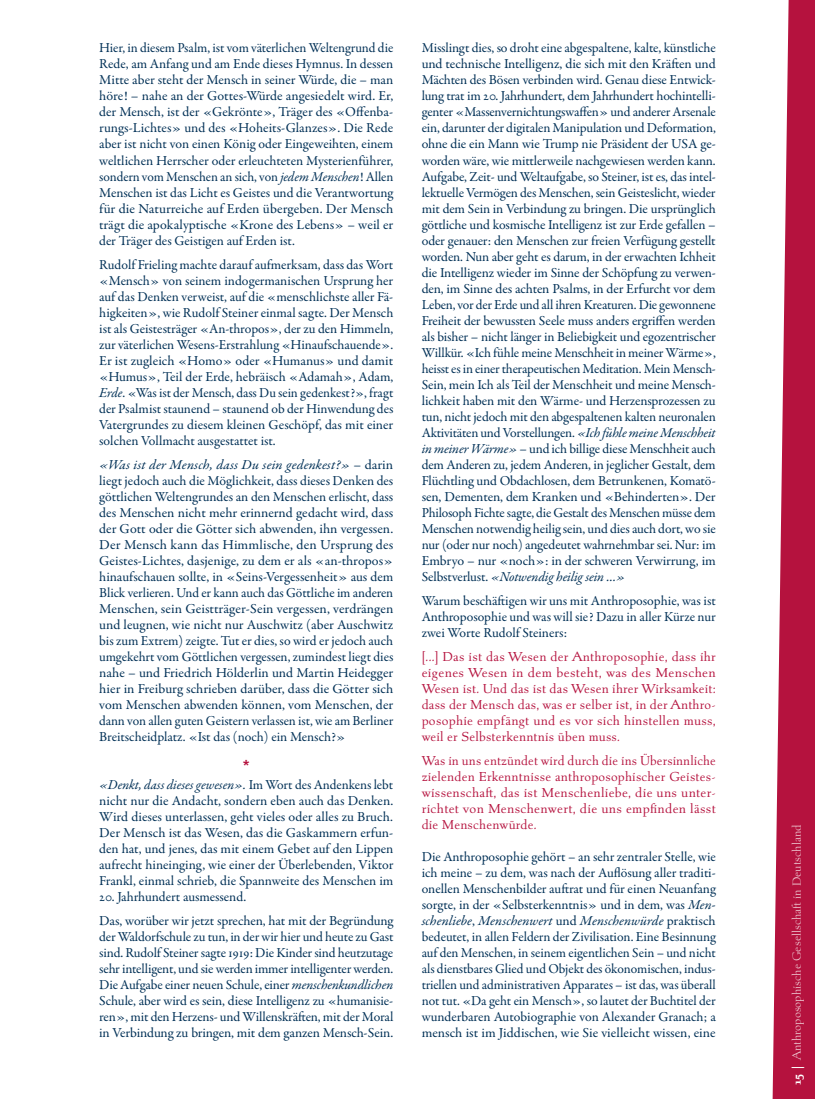
<style>
.page{position:relative;width:815px;height:1099px;background:#fff}
.page>*{position:absolute;margin:0;border:0;box-sizing:border-box;transform-origin:0 0}
.t1{font:500 20px "Albertan Pro";color:#b5123e}
.t2{font:13.75px/16px "Garamond Premr Pro";letter-spacing:-.005em;color:#003056;text-align:justify}
.t3{font:13.75px/16px "Albertan Pro";letter-spacing:.015em;color:#b5123e;text-align:justify}
.t4{font:300 12.5px "Albertan Pro";color:#f0d0d8}
.s1{font-style:italic}
.s2{font-weight:700;color:#fff}
</style>
<div class="page">
<svg style="left:772px;top:0;width:43px;height:1098px;fill:#b5123e"></svg>
<p class="t2" style="left:99px;top:40px;width:296px">Hier, in diesem Psalm, ist vom väterlichen Weltengrund die Rede, am Anfang und am Ende dieses Hymnus. In dessen Mitte aber steht der Mensch in seiner Würde, die – man höre! – nahe an der Gottes-Würde angesiedelt wird. Er, der Mensch, ist der «Gekrönte», Träger des «Offenba&shy;rungs-Lichtes» und des «Hoheits-Glanzes». Die Rede aber ist nicht von einen König oder Eingeweihten, einem weltlichen Herrscher oder erleuchteten Mysterienführer, sondern vom Menschen an sich, von <span class="s1">jedem Menschen</span>! Allen Menschen ist das Licht es Geistes und die Verantwortung für die Naturreiche auf Erden übergeben. Der Mensch trägt die apokalyptische «Krone des Lebens» – weil er der Träger des Geistigen auf Erden ist.</p>
<p class="t2" style="left:99px;top:256px;width:296px">Rudolf Frieling machte darauf aufmerksam, dass das Wort «Mensch» von seinem indogermanischen Ursprung her auf das Denken verweist, auf die «menschlichste aller Fä&shy;higkeiten», wie Rudolf Steiner einmal sagte. Der Mensch ist als Geistesträger «An-thropos», der zu den Himmeln, zur väterlichen Wesens-Erstrahlung «Hinaufschauende».<br>Er ist zugleich «Homo» oder «Humanus» und damit «Humus», Teil der Erde, hebräisch «Adamah», Adam, <span class="s1">Erde</span>. «Was ist der Mensch, dass Du sein gedenkest?», fragt der Psalmist staunend – staunend ob der Hinwendung des Vatergrundes zu diesem kleinen Geschöpf, das mit einer solchen Vollmacht ausgestattet ist.</p>
<p class="t2" style="left:99px;top:456px;width:296px"><span class="s1">«Was ist der Mensch, dass Du sein gedenkest?»</span> – darin liegt jedoch auch die Möglichkeit, dass dieses Denken des göttlichen Weltengrundes an den Menschen erlischt, dass des Menschen nicht mehr erinnernd gedacht wird, dass der Gott oder die Götter sich abwenden, ihn vergessen.<br>Der Mensch kann das Himmlische, den Ursprung des Geistes-Lichtes, dasjenige, zu dem er als «an-thropos» hinaufschauen sollte, in «Seins-Vergessenheit» aus dem Blick verlieren. Und er kann auch das Göttliche im anderen Menschen, sein Geistträger-Sein vergessen, verdrängen und leugnen, wie nicht nur Auschwitz (aber Auschwitz bis zum Extrem) zeigte. Tut er dies, so wird er jedoch auch umgekehrt vom Göttlichen vergessen, zumindest liegt dies nahe – und Friedrich Hölderlin und Martin Heidegger hier in Freiburg schrieben darüber, dass die Götter sich vom Menschen abwenden können, vom Menschen, der dann von allen guten Geistern verlassen ist, wie am Berliner Breitscheidplatz. «Ist das (noch) ein Mensch?»</p>
<h1 class="t1" style="left:242px;top:753px;width:9px">*</h1>
<p class="t2" style="left:99px;top:776px;width:296px"><span class="s1">«Denkt, dass dieses gewesen».</span> Im Wort des Andenkens lebt nicht nur die Andacht, sondern eben auch das Denken.<br>Wird dieses unterlassen, geht vieles oder alles zu Bruch.<br>Der Mensch ist das Wesen, das die Gaskammern erfun&shy;den hat, und jenes, das mit einem Gebet auf den Lippen aufrecht hineinging, wie einer der Überlebenden, Viktor Frankl, einmal schrieb, die Spannweite des Menschen im</p>
<p class="t2" style="left:99px;top:884px;width:296px;line-height:24px">20. Jahrhundert ausmessend.<br>Das, worüber wir jetzt sprechen, hat mit der Begründung</p>
<p class="t2" style="left:99px;top:928px;width:296px">der Waldorfschule zu tun, in der wir hier und heute zu Gast sind. Rudolf Steiner sagte 1919: Die Kinder sind heutzutage sehr intelligent, und sie werden immer intelligenter werden.<br>Die Aufgabe einer neuen Schule, einer <span class="s1">menschenkundlichen </span>Schule, aber wird es sein, diese Intelligenz zu «humanisie&shy;ren», mit den Herzens- und Willenskräften, mit der Moral in Verbindung zu bringen, mit dem ganzen Mensch-Sein.</p>
<p class="t2" style="left:422px;top:40px;width:296px">Misslingt dies, so droht eine abgespaltene, kalte, künstliche und technische Intelligenz, die sich mit den Kräften und Mächten des Bösen verbinden wird. Genau diese Entwick&shy;lung trat im 20. Jahrhundert, dem Jahrhundert hochintelli&shy;genter «Massenvernichtungswaffen» und anderer Arsenale ein, darunter der digitalen Manipulation und Deformation, ohne die ein Mann wie Trump nie Präsident der USA ge&shy;worden wäre, wie mittlerweile nachgewiesen werden kann.<br>Aufgabe, Zeit- und Weltaufgabe, so Steiner, ist es, das intel&shy;lektuelle Vermögen des Menschen, sein Geisteslicht, wieder mit dem Sein in Verbindung zu bringen. Die ursprünglich göttliche und kosmische Intelligenz ist zur Erde gefallen – oder genauer: den Menschen zur freien Verfügung gestellt worden. Nun aber geht es darum, in der erwachten Ichheit die Intelligenz wieder im Sinne der Schöpfung zu verwen&shy;den, im Sinne des achten Psalms, in der Erfurcht vor dem Leben, vor der Erde und all ihren Kreaturen. Die gewonnene Freiheit der bewussten Seele muss anders ergriffen werden als bisher – nicht länger in Beliebigkeit und egozentrischer Willkür. «Ich fühle meine Menschheit in meiner Wärme», heisst es in einer therapeutischen Meditation. Mein Mensch-Sein, mein Ich als Teil der Menschheit und meine Mensch&shy;lichkeit haben mit den Wärme- und Herzensprozessen zu tun, nicht jedoch mit den abgespaltenen kalten neuronalen Aktivitäten und Vorstellungen. <span class="s1">«Ich fühle meine Menschheit in meiner Wärme»</span> – und ich billige diese Menschheit auch dem Anderen zu, jedem Anderen, in jeglicher Gestalt, dem Flüchtling und Obdachlosen, dem Betrunkenen, Komatö&shy;sen, Dementen, dem Kranken und «Behinderten». Der Philosoph Fichte sagte, die Gestalt des Menschen müsse dem Menschen notwendig heilig sein, und dies auch dort, wo sie nur (oder nur noch) angedeutet wahrnehmbar sei. Nur: im Embryo – nur «noch»: in der schweren Verwirrung, im Selbstverlust. <span class="s1">«Notwendig heilig sein …»</span></p>
<p class="t2" style="left:422px;top:592px;width:296px">Warum beschäftigen wir uns mit Anthroposophie, was ist Anthroposophie und was will sie? Dazu in aller Kürze nur zwei Worte Rudolf Steiners:</p>
<p class="t3" style="left:422px;top:648px;width:296px">[...] Das ist das Wesen der Anthroposophie, dass ihr eigenes Wesen in dem besteht, was des Menschen Wesen ist. Und das ist das Wesen ihrer Wirksamkeit: dass der Mensch das, was er selber ist, in der Anthro&shy;posophie empfängt und es vor sich hinstellen muss, weil er Selbsterkenntnis üben muss.</p>
<p class="t3" style="left:422px;top:752px;width:296px">Was in uns entzündet wird durch die ins Übersinnliche zielenden Erkenntnisse anthroposophischer Geistes&shy;wissenschaft, das ist Menschenliebe, die uns unter&shy;richtet von Menschenwert, die uns empfinden lässt die Menschenwürde.</p>
<p class="t2" style="left:422px;top:848px;width:296px">Die Anthroposophie gehört – an sehr zentraler Stelle, wie ich meine – zu dem, was nach der Auflösung aller traditi&shy;onellen Menschenbilder auftrat und für einen Neuanfang sorgte, in der «Selbsterkenntnis» und in dem, was <span class="s1">Men&shy;schenliebe</span>, <span class="s1">Menschenwert</span> und <span class="s1">Menschenwürde</span> praktisch bedeutet, in allen Feldern der Zivilisation. Eine Besinnung auf den Menschen, in seinem eigentlichen Sein – und nicht als dienstbares Glied und Objekt des ökonomischen, indus&shy;triellen und administrativen Apparates – ist das, was überall not tut. «Da geht ein Mensch», so lautet der Buchtitel der wunderbaren Autobiographie von Alexander Granach; a mensch ist im Jiddischen, wie Sie vielleicht wissen, eine</p>
<p class="t4" style="left:789px;top:1084px;width:262px;rotate:-90deg"><span class="s2">15 |</span> Anthroposophische Gesellschaft in Deutschland</p>
</div>
